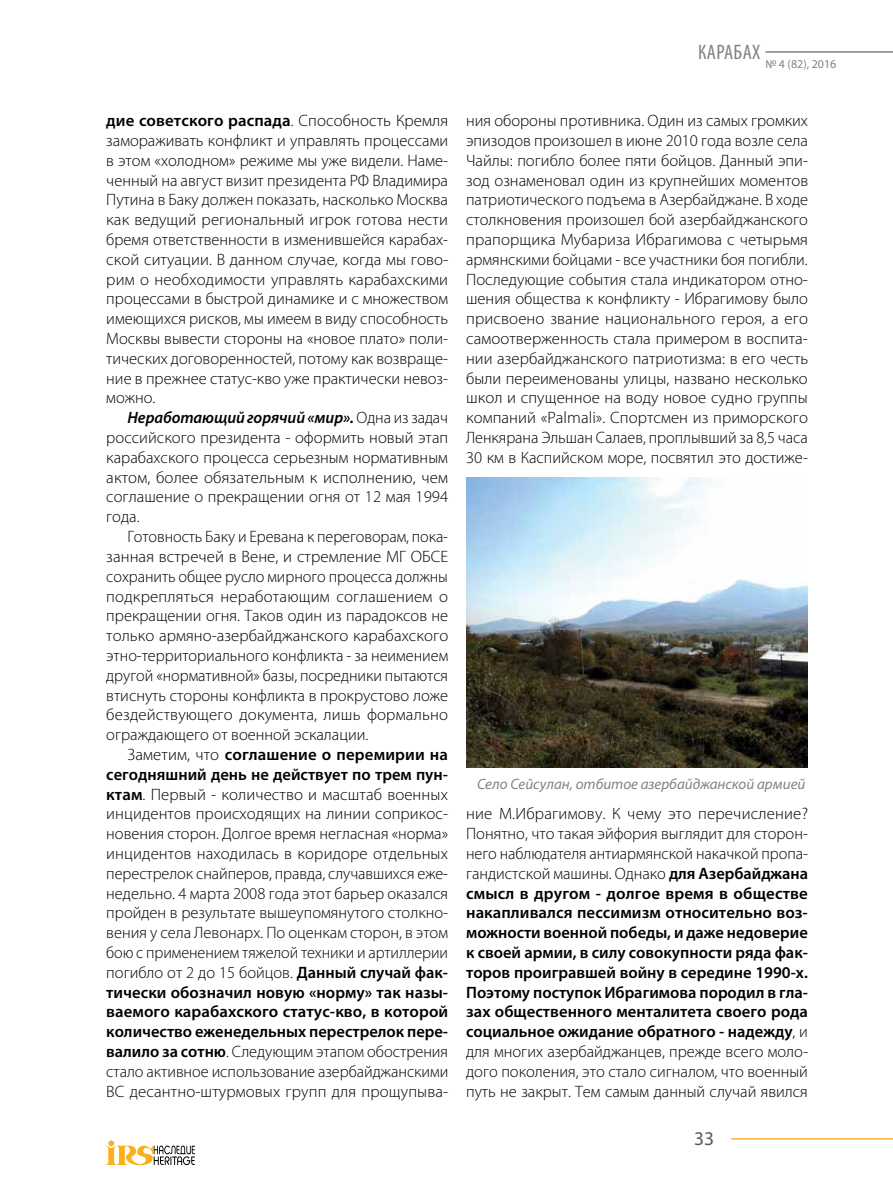
<style>
.page{position:relative;width:893px;height:1191px;background:#fff}
.page>*{position:absolute;margin:0;border:0;box-sizing:border-box;transform-origin:0 0}
.t1{font:condensed 21px "Myriad Pro";letter-spacing:.02em;color:#808285}
.t2{font:19.5px "Myriad Pro";color:#58595b}
.t3{font:300 16.5px/19.8px "Myriad Pro";color:#000;text-align:justify}
.t4{font:600 16.5px/19.8px "Myriad Pro";color:#000;text-align:justify}
.t5{font:italic 15px "Myriad Pro";color:#808285}
.t6{font:12px "Myriad Pro";color:#808285}
.s1{font-weight:600}
.s2{font-weight:600;font-style:italic}
.s3{font-weight:300}
</style>
<div class="page">
<svg style="left:106px;top:1140px;width:89px;height:25px"></svg>
<hr style="left:765px;top:51px;width:128px;height:2px;background:#808285">
<hr style="left:731px;top:1138px;width:162px;height:1px;background:#fbaf34">
<img style="left:466px;top:477px;width:342px;height:290px">
<p class="t3" style="left:106px;top:111px;width:343px"><span class="s1">дие советского распада</span>. Способность Кремля замораживать конфликт и управлять процессами в этом «холодном» режиме мы уже видели. Наме&shy;ченный на август визит президента РФ Владимира Путина в Баку должен показать, насколько Москва как ведущий региональный игрок готова нести бремя ответственности в изменившейся карабах&shy;ской ситуации. В данном случае, когда мы гово&shy;рим о необходимости управлять карабахскими процессами в быстрой динамике и с множеством имеющихся рисков, мы имеем в виду способность Москвы вывести стороны на «новое плато» поли&shy;тических договоренностей, потому как возвраще&shy;ние в прежнее статус-кво уже практически невоз&shy;можно.</p>
<p class="t3" style="left:106px;top:408px;width:343px;text-indent:21px"><span class="s2">Неработающий горячий «мир».</span> Одна из задач российского президента - оформить новый этап карабахского процесса серьезным нормативным актом, более обязательным к исполнению, чем соглашение о прекращении огня от 12 мая 1994 года.</p>
<p class="t3" style="left:106px;top:527px;width:344px;text-indent:21px">Готовность Баку и Еревана к переговорам, пока&shy;занная встречей в Вене, и стремление МГ ОБСЕ сохранить общее русло мирного процесса должны подкрепляться неработающим соглашением о прекращении огня. Таков один из парадоксов не только армяно-азербайджанского карабахского этно-территориального конфликта - за неимением другой «нормативной» базы, посредники пытаются втиснуть стороны конфликта в прокрустово ложе бездействующего документа, лишь формально ограждающего от военной эскалации.</p>
<p class="t3" style="left:106px;top:745px;width:344px;text-indent:21px">Заметим, что <span class="s1">соглашение о перемирии на сегодняшний день не действует по трем пун&shy;ктам</span>. Первый - количество и масштаб военных инцидентов происходящих на линии соприкос&shy;новения сторон. Долгое время негласная «норма» инцидентов находилась в коридоре отдельных перестрелок снайперов, правда, случавшихся еже&shy;недельно. 4 марта 2008 года этот барьер оказался пройден в результате вышеупомянутого столкно&shy;вения у села Левонарх. По оценкам сторон, в этом бою с применением тяжелой техники и артиллерии погибло от 2 до 15 бойцов. <span class="s1">Данный случай фак&shy;тически обозначил новую «норму» так назы&shy;ваемого карабахского статус-кво, в которой количество еженедельных перестрелок пере&shy;валило за сотню</span>. Следующим этапом обострения стало активное использование азербайджанскими ВС десантно-штурмовых групп для прощупыва-</p>
<p class="t1" style="left:698px;top:39px;width:64px">КАРАБАХ</p>
<p class="t6" style="left:765px;top:56px;width:73px">№ 4 (82), 2016</p>
<p class="t3" style="left:466px;top:111px;width:344px">ния обороны противника. Один из самых громких эпизодов произошел в июне 2010 года возле села Чайлы: погибло более пяти бойцов. Данный эпи&shy;зод ознаменовал один из крупнейших моментов патриотического подъема в Азербайджане. В ходе столкновения произошел бой азербайджанского прапорщика Мубариза Ибрагимова с четырьмя армянскими бойцами - все участники боя погибли.<br>Последующие события стала индикатором отно&shy;шения общества к конфликту - Ибрагимову было присвоено звание национального героя, а его самоотверженность стала примером в воспита&shy;нии азербайджанского патриотизма: в его честь были переименованы улицы, названо несколько школ и спущенное на воду новое судно группы компаний «Palmali». Спортсмен из приморского Ленкярана Эльшан Салаев, проплывший за 8,5 часа 30 км в Каспийском море, посвятил это достиже-</p>
<p class="t5" style="left:477px;top:774px;width:330px">Село Сейсулан, отбитое азербайджанской армией</p>
<p class="t4" style="left:466px;top:803px;width:343px"><span class="s3">ние М.Ибрагимову. К чему это перечисление?<br>Понятно, что такая эйфория выглядит для сторон&shy;него наблюдателя антиармянской накачкой пропа&shy;гандистской машины. Однако</span> для Азербайджана смысл в другом - долгое время в обществе накапливался пессимизм относительно воз&shy;можности военной победы, и даже недоверие к своей армии, в силу совокупности ряда фак&shy;торов проигравшей войну в середине 1990-х.<br>Поэтому поступок Ибрагимова породил в гла&shy;зах общественного менталитета своего рода социальное ожидание обратного - надежду<span class="s3">, и для многих азербайджанцев, прежде всего моло&shy;дого поколения, это стало сигналом, что военный путь не закрыт. Тем самым данный случай явился</span></p>
<p class="t2" style="left:694px;top:1126px;width:22px">33</p>
</div>
